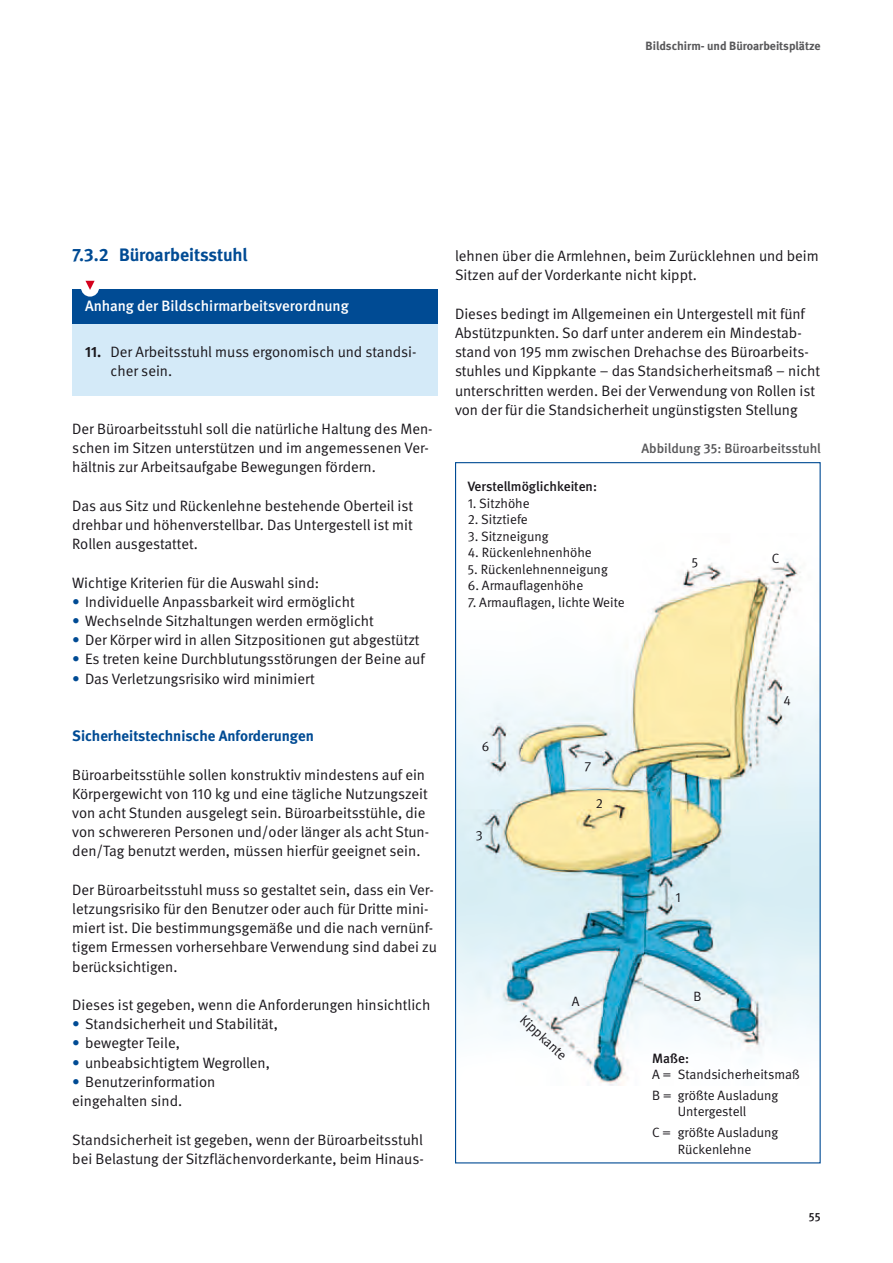
<style>
.page{position:relative;width:893px;height:1263px;background:#fff}
.page>*{position:absolute;margin:0;border:0;box-sizing:border-box;transform-origin:0 0}
.t1{font:700 18px "DGUV Meta";letter-spacing:-.005em;color:#004b94}
.t2{font:15px/19.2px "DGUV Meta";color:#1a171c}
.t3{font:500 15px "DGUV Meta";color:#fff}
.t4{font:700 15px "DGUV Meta";color:#004b94}
.t5{font:13.5px/20.7px "DGUV Meta";color:#1a171c}
.t6{font:500 13.5px "DGUV Meta";letter-spacing:-.005em;color:#58585a}
.t7{font:500 13.5px "DGUV Meta";color:#1a171c}
.t8{font:700 12px "DGUV Meta";color:#58585a}
.t9{font:500 12px "DGUV Meta";color:#1a171c}
.s1{font-weight:700}
.s2{color:#004b94}
</style>
<div class="page">
<img style="left:457px;top:559px;width:362px;height:527px">
<div style="left:72px;top:292px;width:366px;height:104px;background:#d4eaf8"></div>
<div style="left:72px;top:289px;width:366px;height:34px;background:#004b94"></div>
<div style="left:81px;top:279px;width:18px;height:18px;background:#fff;border-radius:50%"></div>
<svg style="left:85px;top:281px;width:10px;height:9px"></svg>
<p class="t8" style="left:646px;top:39px;width:177px">Bildschirm- und Büroarbeitsplätze</p>
<p class="t1" style="left:72px;top:244px;width:177px">7.3.2 Büroarbeitsstuhl</p>
<p class="t3" style="left:85px;top:297px;width:265px">Anhang der Bildschirmarbeitsverordnung</p>
<p class="t2" style="left:111px;top:343px;width:307px;text-indent:-26px"><span class="s1">11.</span> Der Arbeitsstuhl muss ergonomisch und standsi&shy;cher sein.</p>
<p class="t2" style="left:72px;top:420px;width:362px">Der Büroarbeitsstuhl soll die natürliche Haltung des Men&shy;schen im Sitzen unterstützen und im angemessenen Ver&shy;hältnis zur Arbeitsaufgabe Bewegungen fördern.</p>
<p class="t2" style="left:72px;top:496px;width:342px;text-align:justify">Das aus Sitz und Rückenlehne bestehende Oberteil ist drehbar und höhenverstellbar. Das Untergestell ist mit Rollen ausgestattet.</p>
<p class="t2" style="left:72px;top:573px;width:248px">Wichtige Kriterien für die Auswahl sind:</p>
<p class="t2" style="left:72px;top:592px;width:284px"><span class="s2">•</span> Individuelle Anpassbarkeit wird ermöglicht</p>
<p class="t2" style="left:72px;top:612px;width:303px"><span class="s2">•</span> Wechselnde Sitzhaltungen werden ermöglicht</p>
<p class="t2" style="left:72px;top:631px;width:349px"><span class="s2">•</span> Der Körper wird in allen Sitzpositionen gut abgestützt</p>
<p class="t2" style="left:72px;top:650px;width:354px"><span class="s2">•</span> Es treten keine Durchblutungsstörungen der Beine auf</p>
<p class="t2" style="left:72px;top:669px;width:244px"><span class="s2">•</span> Das Verletzungsrisiko wird minimiert</p>
<p class="t4" style="left:72px;top:727px;width:243px">Sicherheitstechnische Anforderungen</p>
<p class="t2" style="left:72px;top:765px;width:358px">Büroarbeitsstühle sollen konstruktiv mindestens auf ein Körpergewicht von 110 kg und eine tägliche Nutzungszeit von acht Stunden ausgelegt sein. Büroarbeitsstühle, die von schwereren Personen und/oder länger als acht Stun&shy;den/Tag benutzt werden, müssen hierfür geeignet sein.</p>
<p class="t2" style="left:72px;top:880px;width:366px">Der Büroarbeitsstuhl muss so gestaltet sein, dass ein Ver&shy;letzungsrisiko für den Benutzer oder auch für Dritte mini&shy;miert ist. Die bestimmungsgemäße und die nach vernünf&shy;tigem Ermessen vorhersehbare Verwendung sind dabei zu berücksichtigen.</p>
<p class="t2" style="left:72px;top:996px;width:360px">Dieses ist gegeben, wenn die Anforderungen hinsichtlich</p>
<p class="t2" style="left:72px;top:1015px;width:207px"><span class="s2">•</span> Standsicherheit und Stabilität,</p>
<p class="t2" style="left:72px;top:1034px;width:109px"><span class="s2">•</span> bewegter Teile,</p>
<p class="t2" style="left:72px;top:1053px;width:199px"><span class="s2">•</span> unbeabsichtigtem Wegrollen,</p>
<p class="t2" style="left:72px;top:1072px;width:145px"><span class="s2">•</span> Benutzerinformation eingehalten sind.</p>
<p class="t2" style="left:72px;top:1130px;width:353px">Standsicherheit ist gegeben, wenn der Büroarbeitsstuhl bei Belastung der Sitzflächenvorderkante, beim Hinaus-</p>
<p class="t2" style="left:455px;top:247px;width:365px">lehnen über die Armlehnen, beim Zurücklehnen und beim<br>Sitzen auf der Vorderkante nicht kippt.</p>
<p class="t2" style="left:455px;top:304px;width:367px">Dieses bedingt im Allgemeinen ein Untergestell mit fünf Abstützpunkten. So darf unter anderem ein Mindestab&shy;stand von 195 mm zwischen Drehachse des Büroarbeits&shy;stuhles und Kippkante – das Standsicherheitsmaß – nicht unterschritten werden. Bei der Verwendung von Rollen ist von der für die Standsicherheit ungünstigsten Stellung</p>
<p class="t6" style="left:641px;top:441px;width:181px">Abbildung 35: Büroarbeitsstuhl</p>
<p class="t7" style="left:468px;top:479px;width:131px">Verstellmöglichkeiten:</p>
<p class="t5" style="left:468px;top:493px;width:63px">1. Sitzhöhe</p>
<p class="t5" style="left:468px;top:510px;width:62px">2. Sitztiefe</p>
<p class="t5" style="left:468px;top:526px;width:82px">3. Sitzneigung</p>
<p class="t5" style="left:468px;top:543px;width:126px">4. Rückenlehnenhöhe</p>
<p class="t5" style="left:468px;top:559px;width:142px">5. Rückenlehnenneigung</p>
<p class="t5" style="left:468px;top:576px;width:117px">6. Armauflagenhöhe</p>
<p class="t5" style="left:468px;top:592px;width:158px">7. Armauflagen, lichte Weite</p>
<p class="t5" style="left:772px;top:549px;width:9px">C</p>
<p class="t5" style="left:692px;top:552px;width:8px">5</p>
<p class="t5" style="left:482px;top:736px;width:9px">6</p>
<p class="t5" style="left:476px;top:825px;width:8px">3</p>
<p class="t5" style="left:585px;top:757px;width:8px">7</p>
<p class="t5" style="left:596px;top:794px;width:9px">2</p>
<p class="t5" style="left:676px;top:887px;width:7px">1</p>
<p class="t5" style="left:784px;top:691px;width:9px">4</p>
<p class="t5" style="left:572px;top:991px;width:9px">A</p>
<p class="t5" style="left:693px;top:987px;width:10px">B</p>
<p class="t5" style="left:529px;top:1010px;width:59px;rotate:43deg">Kippkante</p>
<p class="t7" style="left:652px;top:1050px;width:38px">Maße:</p>
<p class="t5" style="left:652px;top:1064px;width:149px">A = Standsicherheitsmaß<br>B = größte Ausladung</p>
<p class="t5" style="left:652px;top:1102px;width:128px;text-align:center">Untergestell<br>C = größte Ausladung</p>
<p class="t5" style="left:678px;top:1139px;width:75px">Rückenlehne</p>
<p class="t9" style="left:809px;top:1210px;width:13px">55</p>
</div>
